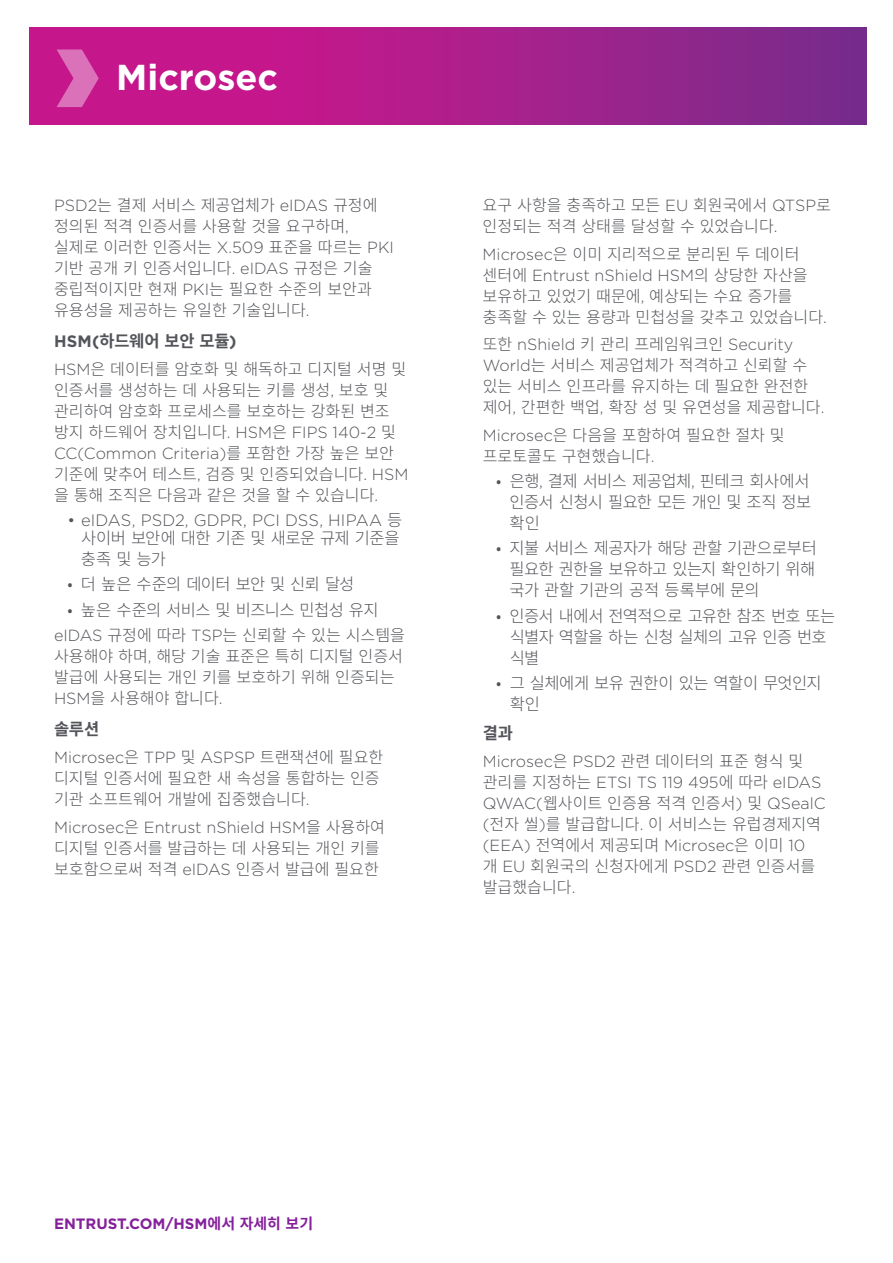
<style>
.page{position:relative;width:893px;height:1263px;background:#fff}
.page>*{position:absolute;margin:0;border:0;box-sizing:border-box;transform-origin:0 0}
.t1{font:700 36px "Gotham";color:#fff}
.t2{font:300 16.5px/21px "Noto Sans CJ Kkr";letter-spacing:-.03em;color:#54555a}
.t3{font:300 16.5px "Gotham";letter-spacing:.01em;color:#54555a}
.t4{font:700 16.5px "Noto Sans CJ Kkr";letter-spacing:-.015em;color:#54555a}
.t5{font:300 16.2px/21px "Noto Sans CJ Kkr";color:#54555a}
.t6{font:300 16.2px/21px "Gotham";color:#54555a}
.t7{font:700 15px "Gotham";color:#85209b}
.s1{font-family:"Gotham"}
.s2{font-family:"Noto Sans CJ Kkr"}
</style>
<div class="page">
<svg style="left:30px;top:27px;width:837px;height:98px;background:#a91e8b"></svg>
<svg style="left:57px;top:50px;width:42px;height:57px;background:#d24da7"></svg>
<h1 class="t1" style="left:116px;top:54px;width:163px">Microsec</h1>
<p class="t5" style="left:54px;top:195px;width:342px"><span class="s1">PSD2</span>는 결제 서비스 제공업체가 <span class="s1">eIDAS</span> 규정에 정의된 적격 인증서를 사용할 것을 요구하며<span class="s1">, </span>실제로 이러한 인증서는 <span class="s1">X.509</span> 표준을 따르는 <span class="s1">PKI </span>기반 공개 키 인증서입니다<span class="s1">. eIDAS</span> 규정은 기술 중립적이지만 현재 <span class="s1">PKI</span>는 필요한 수준의 보안과 유용성을 제공하는 유일한 기술입니다<span class="s1">.</span></p>
<p class="t4" style="left:54px;top:332px;width:184px"><span class="s1">HSM(</span>하드웨어 보안 모듈<span class="s1">)</span></p>
<p class="t5" style="left:54px;top:359px;width:354px"><span class="s1">HSM</span>은 데이터를 암호화 및 해독하고 디지털 서명 및 인증서를 생성하는 데 사용되는 키를 생성<span class="s1">,</span> 보호 및 관리하여 암호화 프로세스를 보호하는 강화된 변조 방지 하드웨어 장치입니다<span class="s1">. HSM</span>은 <span class="s1">FIPS 140-2</span> 및</p>
<p class="t6" style="left:54px;top:442px;width:342px">CC(Common Criteria)<span class="s2">를 포함한 가장 높은 보안</span></p>
<p class="t5" style="left:54px;top:464px;width:356px">기준에 맞추어 테스트<span class="s1">,</span> 검증 및 인증되었습니다<span class="s1">. HSM </span>을 통해 조직은 다음과 같은 것을 할 수 있습니다<span class="s1">.</span></p>
<p class="t3" style="left:68px;top:510px;width:336px">• eIDAS, PSD2, GDPR, PCI DSS, HIPAA <span class="s2">등</span></p>
<p class="t2" style="left:81px;top:528px;width:320px">사이버 보안에 대한 기존 및 새로운 규제 기준을 충족 및 능가</p>
<p class="t2" style="left:67px;top:574px;width:288px">• 더 높은 수준의 데이터 보안 및 신뢰 달성</p>
<p class="t2" style="left:67px;top:599px;width:313px">• 높은 수준의 서비스 및 비즈니스 민첩성 유지</p>
<p class="t5" style="left:54px;top:625px;width:353px"><span class="s1">eIDAS</span> 규정에 따라 <span class="s1">TSP</span>는 신뢰할 수 있는 시스템을 사용해야 하며<span class="s1">,</span> 해당 기술 표준은 특히 디지털 인증서 발급에 사용되는 개인 키를 보호하기 위해 인증되는<br><span class="s1">HSM</span>을 사용해야 합니다<span class="s1">.</span></p>
<p class="t4" style="left:54px;top:720px;width:47px">솔루션</p>
<p class="t6" style="left:54px;top:746px;width:331px">Microsec<span class="s2">은</span> TPP <span class="s2">및</span> ASPSP <span class="s2">트랜잭션에 필요한</span></p>
<p class="t5" style="left:54px;top:768px;width:327px">디지털 인증서에 필요한 새 속성을 통합하는 인증 기관 소프트웨어 개발에 집중했습니다<span class="s1">.</span></p>
<p class="t6" style="left:54px;top:816px;width:333px">Microsec<span class="s2">은</span> Entrust nShield HSM<span class="s2">을 사용하여</span></p>
<p class="t5" style="left:54px;top:838px;width:327px">디지털 인증서를 발급하는 데 사용되는 개인 키를 보호함으로써 적격 <span class="s1">eIDAS</span> 인증서 발급에 필요한</p>
<p class="t5" style="left:483px;top:195px;width:350px">요구 사항을 충족하고 모든 <span class="s1">EU</span> 회원국에서 <span class="s1">QTSP</span>로 인정되는 적격 상태를 달성할 수 있었습니다<span class="s1">.</span></p>
<p class="t5" style="left:483px;top:244px;width:318px"><span class="s1">Microsec</span>은 이미 지리적으로 분리된 두 데이터</p>
<p class="t6" style="left:483px;top:264px;width:327px"><span class="s2">센터에</span> Entrust nShield HSM<span class="s2">의 상당한 자산을</span></p>
<p class="t5" style="left:483px;top:286px;width:346px">보유하고 있었기 때문에<span class="s1">,</span> 예상되는 수요 증가를 충족할 수 있는 용량과 민첩성을 갖추고 있었습니다<span class="s1">.</span></p>
<p class="t6" style="left:483px;top:334px;width:312px"><span class="s2">또한</span> nShield <span class="s2">키 관리 프레임워크인</span> Security</p>
<p class="t5" style="left:483px;top:355px;width:343px"><span class="s1">World</span>는 서비스 제공업체가 적격하고 신뢰할 수 있는 서비스 인프라를 유지하는 데 필요한 완전한 제어<span class="s1">,</span> 간편한 백업<span class="s1">,</span> 확장 성 및 유연성을 제공합니다<span class="s1">.</span></p>
<p class="t5" style="left:483px;top:425px;width:304px"><span class="s1">Microsec</span>은 다음을 포함하여 필요한 절차 및 프로토콜도 구현했습니다<span class="s1">.</span></p>
<p class="t2" style="left:510px;top:471px;width:303px;text-align:justify;text-indent:-13px">• 은행<span class="s1">,</span> 결제 서비스 제공업체<span class="s1">,</span> 핀테크 회사에서 인증서 신청시 필요한 모든 개인 및 조직 정보 확인</p>
<p class="t2" style="left:510px;top:538px;width:309px;text-align:justify;text-indent:-14px">• 지불 서비스 제공자가 해당 관할 기관으로부터 필요한 권한을 보유하고 있는지 확인하기 위해 국가 관할 기관의 공적 등록부에 문의</p>
<p class="t2" style="left:510px;top:605px;width:327px;text-indent:-14px">• 인증서 내에서 전역적으로 고유한 참조 번호 또는 식별자 역할을 하는 신청 실체의 고유 인증 번호 식별</p>
<p class="t2" style="left:510px;top:673px;width:314px;text-indent:-13px">• 그 실체에게 보유 권한이 있는 역할이 무엇인지 확인</p>
<p class="t4" style="left:483px;top:724px;width:32px">결과</p>
<p class="t6" style="left:483px;top:750px;width:340px">Microsec<span class="s2">은</span> PSD2 <span class="s2">관련 데이터의 표준 형식 및 관리를 지정하는</span> ETSI TS 119 495<span class="s2">에 따라</span> eIDAS</p>
<p class="t5" style="left:483px;top:793px;width:344px"><span class="s1">QWAC(</span>웹사이트 인증용 적격 인증서<span class="s1">)</span> 및 <span class="s1">QSealC (</span>전자 씰<span class="s1">)</span>를 발급합니다<span class="s1">.</span> 이 서비스는 유럽경제지역</p>
<p class="t6" style="left:483px;top:834px;width:324px">(EEA) <span class="s2">전역에서 제공되며</span> Microsec<span class="s2">은 이미</span> 10</p>
<p class="t5" style="left:483px;top:856px;width:334px">개 <span class="s1">EU</span> 회원국의 신청자에게 <span class="s1">PSD2</span> 관련 인증서를 발급했습니다<span class="s1">.</span></p>
<p class="t7" style="left:54px;top:1214px;width:261px">ENTRUST.COM/HSM<span class="s2">에서 자세히 보기</span></p>
</div>
